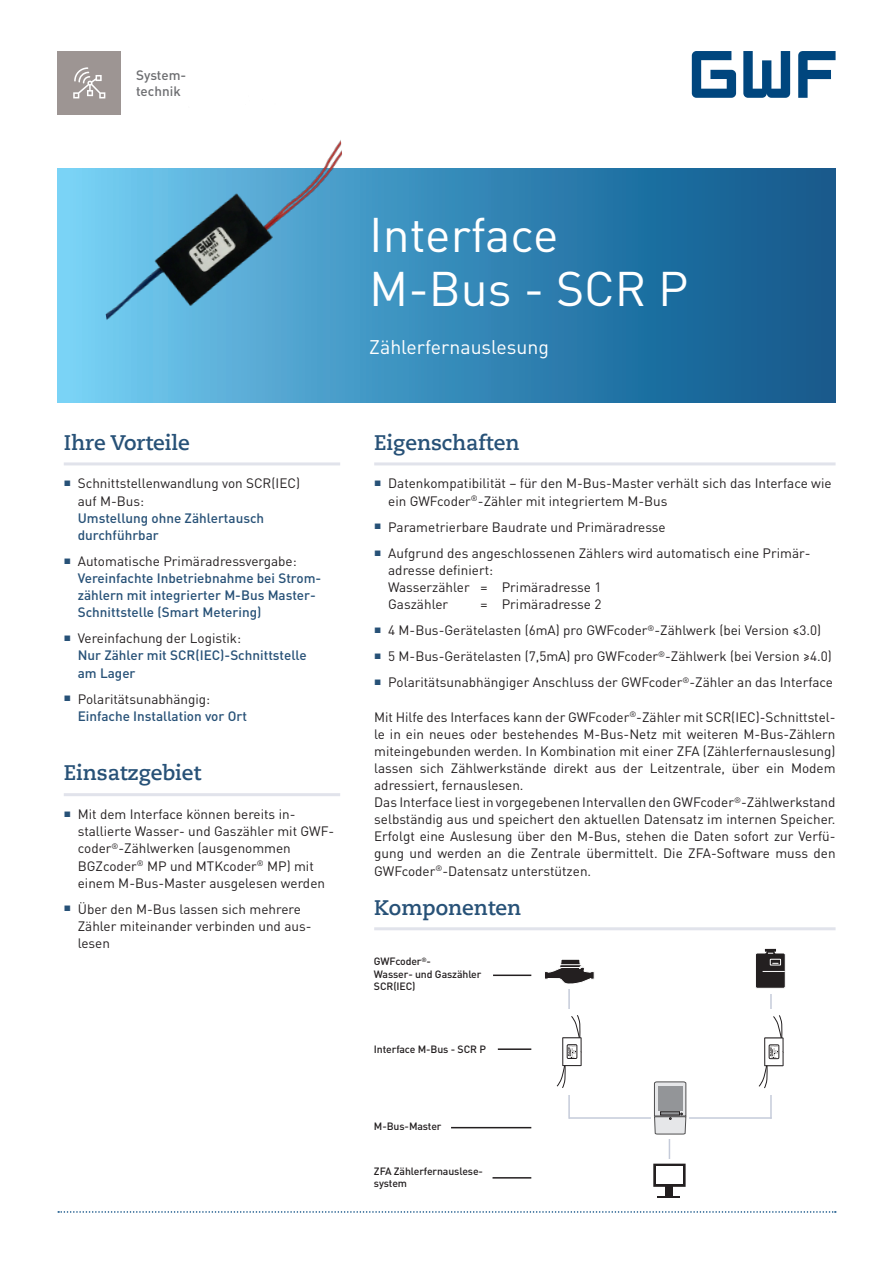
<style>
.page{position:relative;width:893px;height:1263px;background:#fff}
.page>*{position:absolute;margin:0;border:0;box-sizing:border-box;transform-origin:0 0}
.t1{font:48px "DIN Pro";color:#fff}
.Titel_Linie-unten{font:700 21px "Caecilia Com 75";color:#275177}
.t2{font:19.5px "DIN Pro";color:#fff}
.Grundtext{font:13.5px/17.1px "DIN Pro";color:#231f20}
.Grundtext-2{font:500 13.5px/17.1px "DIN Pro";color:#275177}
.t3{font:500 13.5px/16.2px "DIN Pro";color:#6c6d70}
.Grafiken_Text{font:500 10.5px/12.6px "DIN Pro";letter-spacing:-.01em;color:#231f20}
.s1{font-weight:500;color:#275177}
.s2{font-weight:400;color:#231f20}
</style>
<div class="page">
<div style="left:57px;top:51px;width:64px;height:64px;background:#9d9593"></div>
<svg style="left:73px;top:67px;width:29px;height:31px"></svg>
<svg style="left:58px;top:1211px;width:778px;height:2px"></svg>
<svg style="left:692px;top:51px;width:144px;height:47px"></svg>
<svg style="left:57px;top:169px;width:779px;height:234px;background:#3182b1"></svg>
<hr style="left:64px;top:462px;width:276px;height:3px;background:#e1e3eb">
<hr style="left:64px;top:793px;width:276px;height:3px;background:#e1e3eb">
<hr style="left:374px;top:462px;width:462px;height:3px;background:#e1e3eb">
<hr style="left:374px;top:927px;width:462px;height:3px;background:#e1e3eb">
<img style="left:84px;top:88px;width:271px;height:260px">
<hr style="left:493px;top:974px;width:38px;height:2px;background:#231f20">
<hr style="left:569px;top:1117px;width:203px;height:2px;background:#c5cbda">
<hr style="left:669px;top:1129px;width:1px;height:52px;background:#c5cbda">
<hr style="left:770px;top:968px;width:2px;height:151px;background:#c5cbda">
<hr style="left:568px;top:968px;width:2px;height:151px;background:#c5cbda">
<div style="left:536px;top:948px;width:68px;height:40px;background:#fff"></div>
<svg style="left:545px;top:959px;width:50px;height:25px"></svg>
<svg style="left:756px;top:948px;width:30px;height:45px"></svg>
<div style="left:651px;top:1076px;width:38px;height:63px;background:#fff"></div>
<svg style="left:654px;top:1081px;width:32px;height:53px;background:#afb0b2"></svg>
<div style="left:636px;top:1159px;width:67px;height:42px;background:#fff"></div>
<svg style="left:657px;top:1196px;width:23px;height:1px"></svg>
<div style="left:666px;top:1186px;width:7px;height:10px;background:#231f20"></div>
<div style="left:653px;top:1163px;width:33px;height:24px;border:2px solid #231f20"></div>
<hr style="left:498px;top:1048px;width:33px;height:2px;background:#231f20">
<hr style="left:451px;top:1127px;width:80px;height:1px;background:#231f20">
<hr style="left:492px;top:1177px;width:39px;height:1px;background:#231f20">
<div style="left:758px;top:1009px;width:26px;height:85px;background:#fff"></div>
<svg style="left:758px;top:1015px;width:26px;height:74px"></svg>
<div style="left:554px;top:1009px;width:29px;height:85px;background:#fff"></div>
<svg style="left:556px;top:1015px;width:26px;height:73px"></svg>
<p class="t3" style="left:136px;top:66px;width:52px">System&shy;technik</p>
<p class="Titel_Linie-unten" style="left:64px;top:428px;width:128px">Ihre Vorteile</p>
<p class="Grundtext" style="left:78px;top:474px;width:224px;text-indent:-14px"><sup>■</sup> Schnittstellenwandlung von SCR(IEC) auf M-Bus:<br><span class="s1">Umstellung ohne Zählertausch durchführbar</span></p>
<p class="Grundtext-2" style="left:78px;top:552px;width:245px;text-indent:-14px"><sup>■</sup> <span class="s2">Automatische Primäradressvergabe:<br></span>Vereinfachte Inbetriebnahme bei Strom&shy;zählern mit integrierter M-Bus Master-Schnittstelle (Smart Metering)</p>
<p class="Grundtext-2" style="left:78px;top:629px;width:230px;text-indent:-14px"><sup>■</sup> <span class="s2">Vereinfachung der Logistik:<br></span>Nur Zähler mit SCR(IEC)-Schnittstelle am Lager</p>
<p class="Grundtext-2" style="left:78px;top:690px;width:171px;text-indent:-14px"><sup>■</sup> <span class="s2">Polaritätsunabhängig:<br></span>Einfache Installation vor Ort</p>
<p class="Titel_Linie-unten" style="left:64px;top:759px;width:139px">Einsatzgebiet</p>
<p class="Grundtext" style="left:78px;top:805px;width:258px;text-indent:-14px"><sup>■</sup> Mit dem Interface können bereits in&shy;stallierte Wasser- und Gaszähler mit GWF&shy;coder<sup>®</sup>-Zählwerken (ausgenommen BGZcoder<sup>®</sup> MP und MTKcoder<sup>®</sup> MP) mit einem M-Bus-Master ausgelesen werden</p>
<p class="Grundtext" style="left:78px;top:900px;width:235px;text-indent:-14px"><sup>■</sup> Über den M-Bus lassen sich mehrere<br>Zähler miteinander verbinden und aus&shy;lesen</p>
<p class="t1" style="left:369px;top:202px;width:191px">Interface</p>
<p class="t1" style="left:369px;top:256px;width:321px">M-Bus - SCR P</p>
<p class="t2" style="left:369px;top:334px;width:181px">Zählerfernauslesung</p>
<p class="Titel_Linie-unten" style="left:374px;top:428px;width:147px">Eigenschaften</p>
<p class="Grundtext" style="left:388px;top:474px;width:445px;text-indent:-14px"><sup>■</sup> Datenkompatibilität – für den M-Bus-Master verhält sich das Interface wie ein GWFcoder<sup>®</sup>-Zähler mit integriertem M-Bus</p>
<p class="Grundtext" style="left:374px;top:518px;width:293px"><sup>■</sup> Parametrierbare Baudrate und Primäradresse</p>
<p class="Grundtext" style="left:388px;top:544px;width:424px;text-indent:-14px"><sup>■</sup> Aufgrund des angeschlossenen Zählers wird automatisch eine Primär&shy;adresse definiert:<br>Wasserzähler = Primäradresse 1<br>Gaszähler</p>
<p class="Grundtext" style="left:480px;top:595px;width:122px">= Primäradresse 2</p>
<p class="Grundtext" style="left:374px;top:621px;width:449px"><sup>■</sup> 4 M-Bus-Gerätelasten (6mA) pro GWFcoder<sup>®</sup>-Zählwerk (bei Version ≤3.0)</p>
<p class="Grundtext" style="left:374px;top:647px;width:459px"><sup>■</sup> 5 M-Bus-Gerätelasten (7,5mA) pro GWFcoder<sup>®</sup>-Zählwerk (bei Version ≥4.0)</p>
<p class="Grundtext" style="left:374px;top:673px;width:460px"><sup>■</sup> Polaritätsunabhängiger Anschluss der GWFcoder<sup>®</sup>-Zähler an das Interface</p>
<p class="Grundtext" style="left:374px;top:708px;width:463px;text-align:justify">Mit Hilfe des Interfaces kann der GWFcoder<sup>®</sup>-Zähler mit SCR(IEC)-Schnittstel&shy;le in ein neues oder bestehendes M-Bus-Netz mit weiteren M-Bus-Zählern miteingebunden werden. In Kombination mit einer ZFA (Zählerfernauslesung) lassen sich Zählwerkstände direkt aus der Leitzentrale, über ein Modem adressiert, fernauslesen.</p>
<p class="Grundtext" style="left:374px;top:793px;width:463px;text-align:justify">Das Interface liest in vorgegebenen Intervallen den GWFcoder<sup>®</sup>-Zählwerkstand selbständig aus und speichert den aktuellen Datensatz im internen Speicher.<br>Erfolgt eine Auslesung über den M-Bus, stehen die Daten sofort zur Verfü&shy;gung und werden an die Zentrale übermittelt. Die ZFA-Software muss den GWFcoder<sup>®</sup>-Datensatz unterstützen.</p>
<p class="Titel_Linie-unten" style="left:374px;top:893px;width:149px">Komponenten</p>
<p class="Grafiken_Text" style="left:374px;top:955px;width:59px">GWFcoder<sup>®</sup>-</p>
<p class="Grafiken_Text" style="left:374px;top:967px;width:109px">Wasser- und Gaszähler<br>SCR(IEC)</p>
<p class="Grafiken_Text" style="left:374px;top:1042px;width:113px">Interface M-Bus - SCR P</p>
<p class="Grafiken_Text" style="left:374px;top:1119px;width:69px">M-Bus-Master</p>
<p class="Grafiken_Text" style="left:374px;top:1164px;width:111px">ZFA Zählerfernauslese&shy;system</p>
</div>
